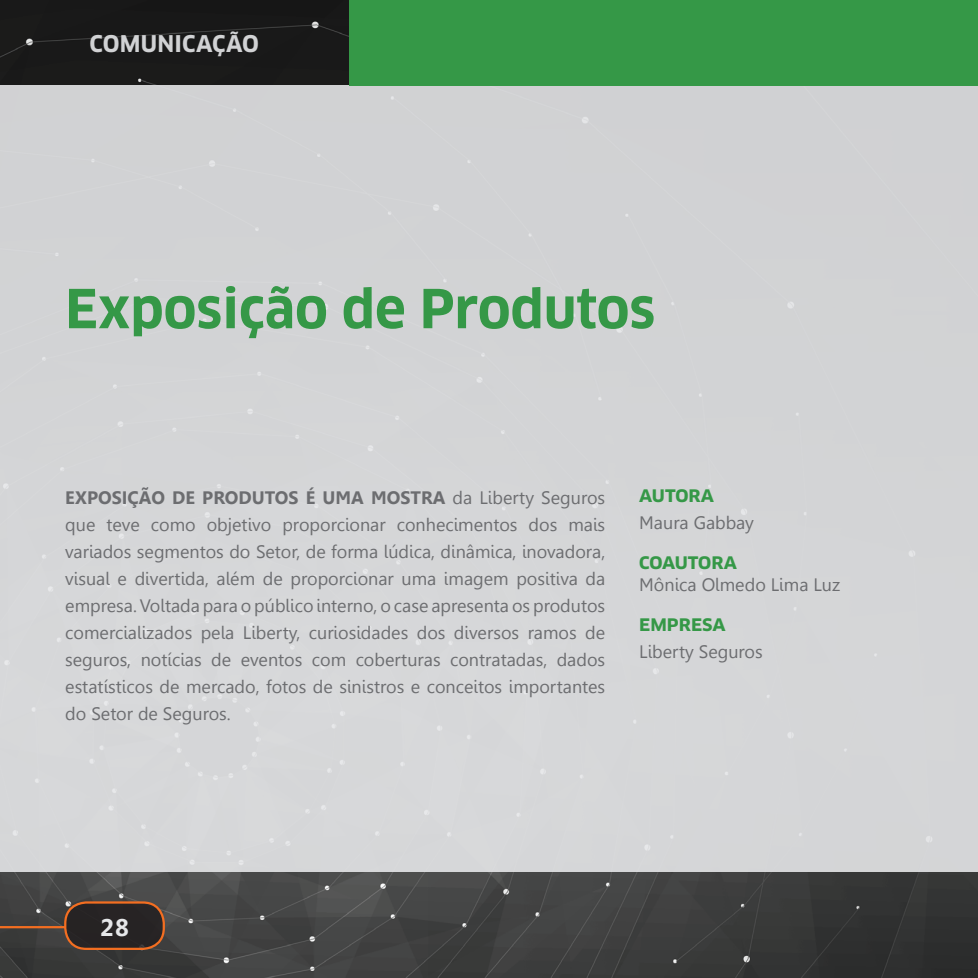
<style>
.page{position:relative;width:978px;height:978px;background:#fff}
.page>*{position:absolute;margin:0;border:0;box-sizing:border-box;transform-origin:0 0}
.t1{font:700 52.5px "Clan OT";color:#359847}
.t2{font:700 24px "Leelawadee";color:#e6e7e9}
.t3{font:700 22.5px "Clan OT";letter-spacing:.01em;color:#d1d2d4}
.t4{font:700 19.5px "Clan OT";color:#359847}
.t5{font:18px/27px "Leelawadee";color:#6c6d70;text-align:justify}
.s1{font-weight:700}
</style>
<div class="page">
<img style="left:0;top:0;width:978px;height:978px">
<hr style="left:0;top:926px;width:65px;height:2px;background:#f36e21">
<div style="left:65px;top:902px;width:99px;height:47px;background:#231f20;border-radius:21px"></div>
<div style="left:64px;top:901px;width:101px;height:49px;border:2px solid #f36e21;border-radius:21px"></div>
<div style="left:0;top:85px;width:978px;height:787px;background:#d4d5d6"></div>
<div style="left:349px;top:0;width:629px;height:85px;background:#359847"></div>
<p class="t3" style="left:90px;top:30px;width:171px">COMUNICAÇÃO</p>
<h1 class="t1" style="left:65px;top:278px;width:591px">Exposição de Produtos</h1>
<p class="t5" style="left:65px;top:485px;width:541px"><span class="s1">EXPOSIÇÃO DE PRODUTOS É UMA MOSTRA</span> da Liberty Seguros que teve como objetivo proporcionar conhecimentos dos mais variados segmentos do Setor, de forma lúdica, dinâmica, inovadora, visual e divertida, além de proporcionar uma imagem positiva da empresa. Voltada para o público interno, o case apresenta os produtos comercializados pela Liberty, curiosidades dos diversos ramos de seguros, notícias de eventos com coberturas contratadas, dados estatísticos de mercado, fotos de sinistros e conceitos importantes do Setor de Seguros.</p>
<p class="t4" style="left:639px;top:484px;width:76px">autora</p>
<p class="t5" style="left:639px;top:510px;width:116px">Maura Gabbay</p>
<p class="t4" style="left:639px;top:550px;width:99px">coautora</p>
<p class="t5" style="left:639px;top:572px;width:202px">Mônica Olmedo Lima Luz</p>
<p class="t4" style="left:639px;top:612px;width:88px">empresa</p>
<p class="t5" style="left:639px;top:638px;width:125px">Liberty Seguros</p>
<h2 class="t2" style="left:100px;top:914px;width:30px">28</h2>
</div>
